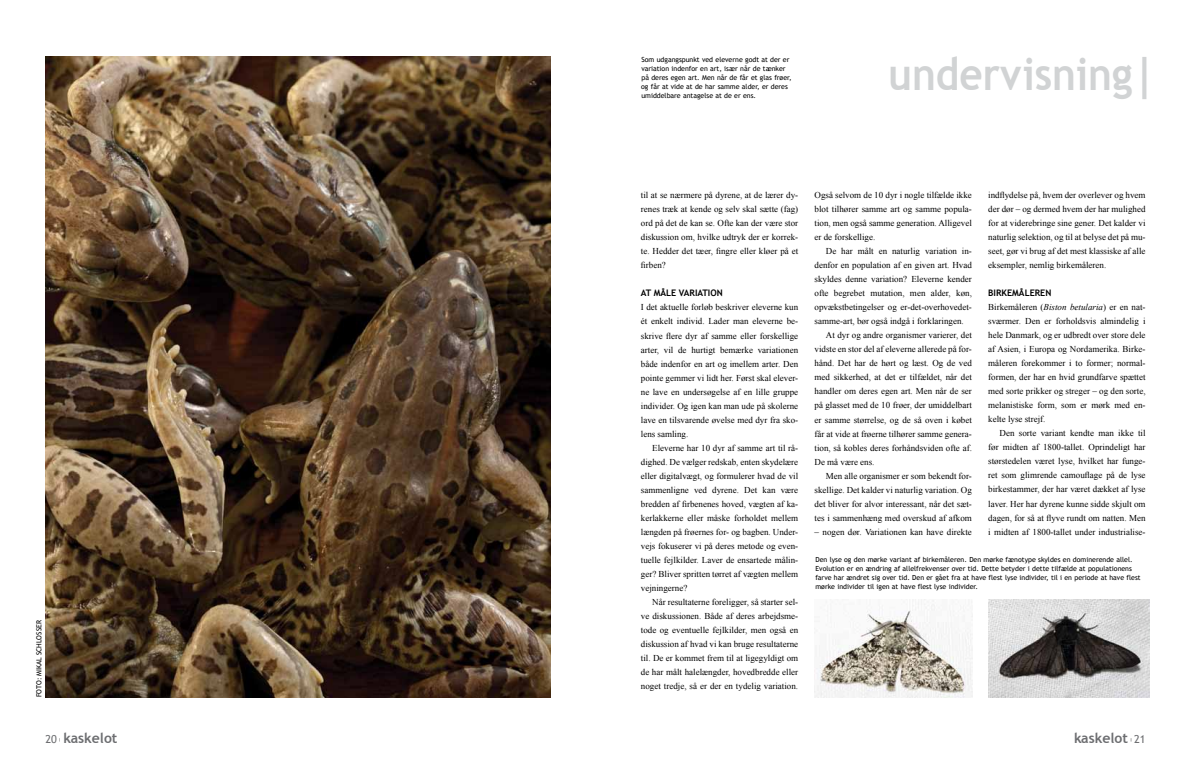
<style>
.page{position:relative;width:1191px;height:766px;background:#fff}
.page>*{position:absolute;margin:0;border:0;box-sizing:border-box;transform-origin:0 0}
.t1{font:700 45px "Trebuchet MS";color:#d1d3d4;scale:.9 1}
.t2{font:700 14px "Trebuchet MS";color:#6d6e71}
.t3{font:11px "Trebuchet MS";color:#6d6e71}
.t4{font:9px/14px "Times New Roman";color:#000;text-align:justify}
.t5{font:700 9px "Trebuchet MS";color:#000}
.t6{font:7px/9px "Trebuchet MS";color:#000}
.t7{font:4.1px "Trebuchet MS";color:#000}
.s1{font-style:italic}
</style>
<div class="page">
<img style="left:814px;top:599px;width:158px;height:98px">
<img style="left:988px;top:599px;width:162px;height:98px">
<img style="left:45px;top:57px;width:505px;height:640px">
<p class="t6" style="left:35px;top:697px;width:78px;rotate:-90deg">Foto: Mikal Schlosser</p>
<p class="t6" style="left:641px;top:55px;width:152px">Som udgangspunkt ved eleverne godt at der er variation indenfor en art, især når de tænker på deres egen art. Men når de får et glas frøer, og får at vide at de har samme alder, er deres umiddelbare antagelse at de er ens.</p>
<h1 class="t1" style="left:888px;top:46px;width:299px">undervisning|</h1>
<p class="t4" style="left:641px;top:188px;width:159px">til at se nærmere på dyrene, at de lærer dy&shy;renes træk at kende og selv skal sætte (fag) ord på det de kan se. Ofte kan der være stor diskussion om, hvilke udtryk der er korrek&shy;te. Hedder det tæer, fingre eller kløer på et firben?</p>
<p class="t5" style="left:641px;top:287px;width:83px">At måle variation</p>
<p class="t4" style="left:641px;top:300px;width:159px">I det aktuelle forløb beskriver eleverne kun ét enkelt individ. Lader man eleverne be&shy;skrive flere dyr af samme eller forskellige arter, vil de hurtigt bemærke variationen både indenfor en art og imellem arter. Den pointe gemmer vi lidt her. Først skal elever&shy;ne lave en undersøgelse af en lille gruppe individer. Og igen kan man ude på skolerne lave en tilsvarende øvelse med dyr fra sko&shy;lens samling.</p>
<p class="t4" style="left:641px;top:440px;width:159px;text-indent:11px">Eleverne har 10 dyr af samme art til rå&shy;dighed. De vælger redskab, enten skydelære eller digitalvægt, og formulerer hvad de vil sammenligne ved dyrene. Det kan være bredden af firbenenes hoved, vægten af ka&shy;kerlakkerne eller måske forholdet mellem længden på frøernes for- og bagben. Under&shy;vejs fokuserer vi på deres metode og even&shy;tuelle fejlkilder. Laver de ensartede målin&shy;ger? Bliver spritten tørret af vægten mellem vejningerne?</p>
<p class="t4" style="left:641px;top:594px;width:159px;text-indent:11px">Når resultaterne foreligger, så starter sel&shy;ve diskussionen. Både af deres arbejdsme&shy;tode og eventuelle fejlkilder, men også en diskussion af hvad vi kan bruge resultaterne til. De er kommet frem til at ligegyldigt om de har målt halelængder, hovedbredde eller noget tredje, så er der en tydelig variation.</p>
<p class="t4" style="left:814px;top:188px;width:159px">Også selvom de 10 dyr i nogle tilfælde ikke blot tilhører samme art og samme popula&shy;tion, men også samme generation. Alligevel er de forskellige.</p>
<p class="t4" style="left:826px;top:244px;width:147px">De har målt en naturlig variation in-</p>
<p class="t4" style="left:814px;top:258px;width:159px">denfor en population af en given art. Hvad</p>
<p class="t4" style="left:814px;top:272px;width:159px">skyldes denne variation? Eleverne kender</p>
<p class="t4" style="left:814px;top:286px;width:159px">ofte begrebet mutation, men alder, køn,</p>
<p class="t4" style="left:814px;top:300px;width:159px">opvækstbetingelser og er-det-overhovedet-</p>
<p class="t4" style="left:814px;top:314px;width:151px">samme-art, bør også indgå i forklaringen.</p>
<p class="t4" style="left:826px;top:328px;width:147px">At dyr og andre organismer varierer, det</p>
<p class="t4" style="left:814px;top:342px;width:159px">vidste en stor del af eleverne allerede på for-</p>
<p class="t4" style="left:814px;top:356px;width:159px">hånd. Det har de hørt og læst. Og de ved</p>
<p class="t4" style="left:814px;top:370px;width:159px">med sikkerhed, at det er tilfældet, når det</p>
<p class="t4" style="left:814px;top:384px;width:159px">handler om deres egen art. Men når de ser</p>
<p class="t4" style="left:814px;top:398px;width:159px">på glasset med de 10 frøer, der umiddelbart</p>
<p class="t4" style="left:814px;top:412px;width:159px">er samme størrelse, og de så oven i købet</p>
<p class="t4" style="left:814px;top:426px;width:159px">får at vide at frøerne tilhører samme genera-</p>
<p class="t4" style="left:814px;top:440px;width:159px">tion, så kobles deres forhåndsviden ofte af.</p>
<p class="t4" style="left:814px;top:454px;width:61px">De må være ens.</p>
<p class="t4" style="left:826px;top:468px;width:147px">Men alle organismer er som bekendt for-</p>
<p class="t4" style="left:814px;top:482px;width:159px">skellige. Det kalder vi naturlig variation. Og</p>
<p class="t4" style="left:814px;top:496px;width:159px">det bliver for alvor interessant, når det sæt-</p>
<p class="t4" style="left:814px;top:510px;width:159px">tes i sammenhæng med overskud af afkom</p>
<p class="t4" style="left:814px;top:524px;width:159px">– nogen dør. Variationen kan have direkte</p>
<p class="t4" style="left:988px;top:188px;width:159px">indflydelse på, hvem der overlever og hvem der dør – og dermed hvem der har mulighed for at viderebringe sine gener. Det kalder vi naturlig selektion, og til at belyse det på mu&shy;seet, gør vi brug af det mest klassiske af alle eksempler, nemlig birkemåleren.</p>
<p class="t5" style="left:988px;top:287px;width:65px">Birkemåleren</p>
<p class="t4" style="left:988px;top:300px;width:159px">Birkemåleren (<span class="s1">Biston betularia</span>) er en nat&shy;sværmer. Den er forholdsvis almindelig i hele Danmark, og er udbredt over store dele af Asien, i Europa og Nordamerika. Birke&shy;måleren forekommer i to former; normal&shy;formen, der har en hvid grundfarve spættet med sorte prikker og streger – og den sorte, melanistiske form, som er mørk med en&shy;kelte lyse strejf.</p>
<p class="t4" style="left:988px;top:426px;width:159px;text-indent:11px">Den sorte variant kendte man ikke til før midten af 1800-tallet. Oprindeligt har størstedelen været lyse, hvilket har funge&shy;ret som glimrende camouflage på de lyse birkestammer, der har været dækket af lyse laver. Her har dyrene kunne sidde skjult om dagen, for så at flyve rundt om natten. Men i midten af 1800-tallet under industrialise-</p>
<p class="t6" style="left:815px;top:555px;width:327px">Den lyse og den mørke variant af birkemåleren. Den mørke fænotype skyldes en dominerende allel.<br>Evolution er en ændring af allelfrekvenser over tid. Dette betyder i dette tilfælde at populationens farve har ændret sig over tid. Den er gået fra at have flest lyse individer, til i en periode at have flest mørke individer til igen at have flest lyse individer.</p>
<p class="t3" style="left:45px;top:732px;width:13px">20</p>
<p class="t7" style="left:59px;top:736px;width:4px">|</p>
<h2 class="t2" style="left:63px;top:729px;width:56px">kaskelot</h2>
<h2 class="t2" style="left:1074px;top:729px;width:56px">kaskelot</h2>
<p class="t7" style="left:1130px;top:736px;width:4px">|</p>
<p class="t3" style="left:1134px;top:732px;width:13px">21</p>
</div>
